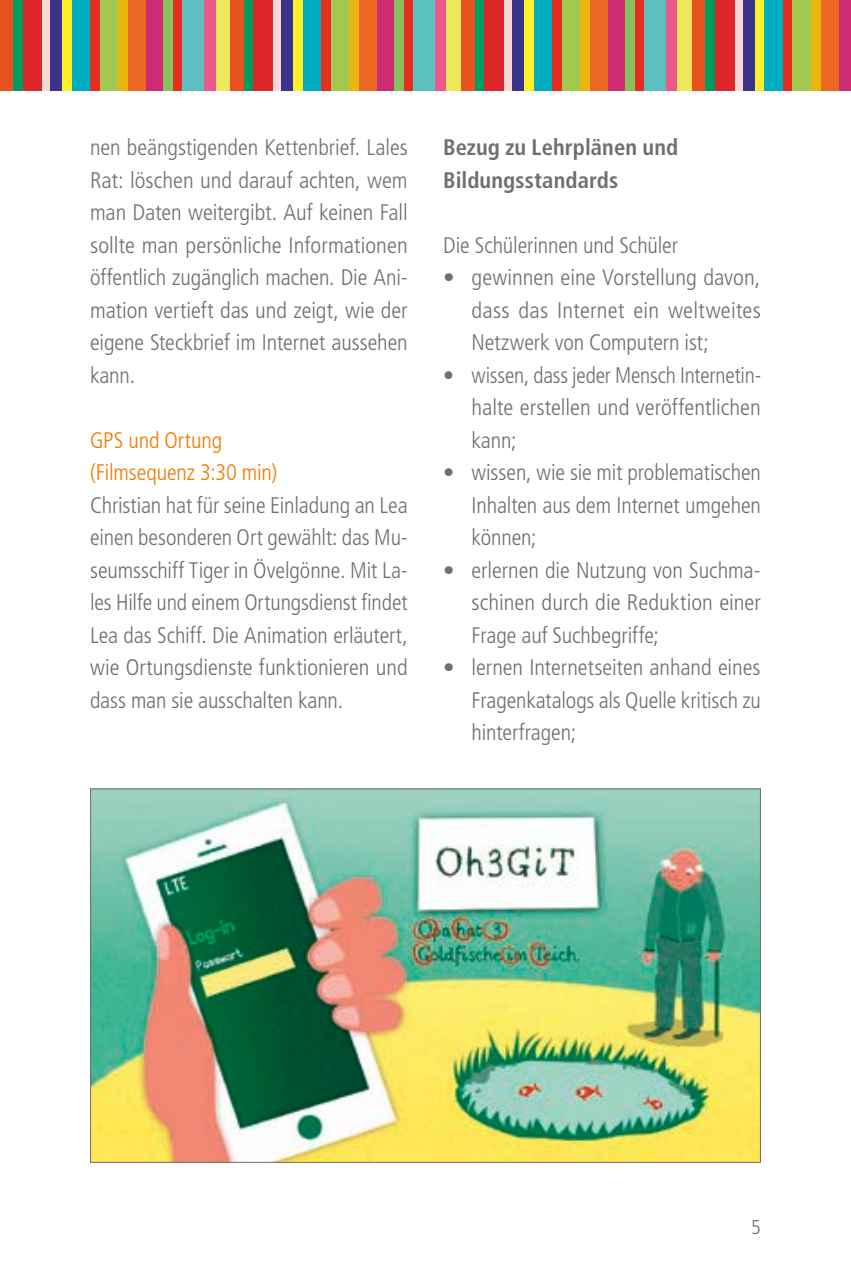
<style>
.page{position:relative;width:851px;height:1276px;background:#fff}
.page>*{position:absolute;margin:0;border:0;box-sizing:border-box;transform-origin:0 0}
.t1{font:300 condensed 22.5px/32.5px "Frutiger LT Std";letter-spacing:-.005em;color:#6f6f6e;text-align:justify}
.t2{font:700 condensed 22.5px/32.5px "Frutiger LT Std";letter-spacing:.005em;color:#6f6f6e}
.t3{font:300 condensed 22.5px/32.5px "Frutiger LT Std";letter-spacing:-.005em;color:#ef7b00}
.t4{font:300 condensed 20px "Frutiger LT Std";color:#6f6f6e}
</style>
<div class="page">
<div style="left:0;top:0;width:13px;height:90px;background:#e95120"></div>
<div style="left:13px;top:0;width:10px;height:90px;background:#009d61"></div>
<div style="left:23px;top:0;width:19px;height:90px;background:#dc2629"></div>
<div style="left:42px;top:0;width:9px;height:90px;background:#f9d9d8"></div>
<div style="left:51px;top:0;width:11px;height:90px;background:#39338a"></div>
<div style="left:62px;top:0;width:10px;height:90px;background:#ffee2a"></div>
<div style="left:72px;top:0;width:18px;height:90px;background:#00aec2"></div>
<div style="left:90px;top:0;width:10px;height:90px;background:#e52e1f"></div>
<div style="left:100px;top:0;width:18px;height:90px;background:#a3c850"></div>
<div style="left:118px;top:0;width:10px;height:90px;background:#ebb510"></div>
<div style="left:128px;top:0;width:18px;height:90px;background:#ed6825"></div>
<div style="left:146px;top:0;width:17px;height:90px;background:#cd2c70"></div>
<div style="left:163px;top:0;width:10px;height:90px;background:#88c05b"></div>
<div style="left:173px;top:0;width:10px;height:90px;background:#e52e1f"></div>
<div style="left:183px;top:0;width:21px;height:90px;background:#5dbfbf"></div>
<div style="left:204px;top:0;width:11px;height:90px;background:#eb598c"></div>
<div style="left:215px;top:0;width:15px;height:90px;background:#efe75a"></div>
<div style="left:230px;top:0;width:14px;height:90px;background:#e95120"></div>
<div style="left:244px;top:0;width:9px;height:90px;background:#009d61"></div>
<div style="left:253px;top:0;width:20px;height:90px;background:#dc2629"></div>
<div style="left:273px;top:0;width:8px;height:90px;background:#f9d9d8"></div>
<div style="left:281px;top:0;width:12px;height:90px;background:#39338a"></div>
<div style="left:293px;top:0;width:10px;height:90px;background:#ffee2a"></div>
<div style="left:303px;top:0;width:18px;height:90px;background:#00aec2"></div>
<div style="left:321px;top:0;width:10px;height:90px;background:#e52e1f"></div>
<div style="left:331px;top:0;width:18px;height:90px;background:#a3c850"></div>
<div style="left:349px;top:0;width:10px;height:90px;background:#ebb510"></div>
<div style="left:359px;top:0;width:18px;height:90px;background:#ed6825"></div>
<div style="left:377px;top:0;width:16px;height:90px;background:#cd2c70"></div>
<div style="left:393px;top:0;width:10px;height:90px;background:#88c05b"></div>
<div style="left:403px;top:0;width:10px;height:90px;background:#e52e1f"></div>
<div style="left:413px;top:0;width:22px;height:90px;background:#5dbfbf"></div>
<div style="left:435px;top:0;width:11px;height:90px;background:#eb598c"></div>
<div style="left:446px;top:0;width:15px;height:90px;background:#efe75a"></div>
<div style="left:461px;top:0;width:13px;height:90px;background:#e95120"></div>
<div style="left:474px;top:0;width:10px;height:90px;background:#009d61"></div>
<div style="left:484px;top:0;width:20px;height:90px;background:#dc2629"></div>
<div style="left:504px;top:0;width:8px;height:90px;background:#f9d9d8"></div>
<div style="left:512px;top:0;width:12px;height:90px;background:#39338a"></div>
<div style="left:524px;top:0;width:10px;height:90px;background:#ffee2a"></div>
<div style="left:534px;top:0;width:18px;height:90px;background:#00aec2"></div>
<div style="left:552px;top:0;width:10px;height:90px;background:#e52e1f"></div>
<div style="left:562px;top:0;width:18px;height:90px;background:#a3c850"></div>
<div style="left:580px;top:0;width:10px;height:90px;background:#ebb510"></div>
<div style="left:590px;top:0;width:18px;height:90px;background:#ed6825"></div>
<div style="left:608px;top:0;width:16px;height:90px;background:#cd2c70"></div>
<div style="left:624px;top:0;width:10px;height:90px;background:#88c05b"></div>
<div style="left:634px;top:0;width:10px;height:90px;background:#e52e1f"></div>
<div style="left:644px;top:0;width:21px;height:90px;background:#5dbfbf"></div>
<div style="left:665px;top:0;width:12px;height:90px;background:#eb598c"></div>
<div style="left:677px;top:0;width:15px;height:90px;background:#efe75a"></div>
<div style="left:692px;top:0;width:13px;height:90px;background:#e95120"></div>
<div style="left:705px;top:0;width:10px;height:90px;background:#009d61"></div>
<div style="left:715px;top:0;width:20px;height:90px;background:#dc2629"></div>
<div style="left:735px;top:0;width:8px;height:90px;background:#f9d9d8"></div>
<div style="left:743px;top:0;width:11px;height:90px;background:#39338a"></div>
<div style="left:754px;top:0;width:10px;height:90px;background:#ffee2a"></div>
<div style="left:764px;top:0;width:18px;height:90px;background:#00aec2"></div>
<div style="left:782px;top:0;width:10px;height:90px;background:#e52e1f"></div>
<div style="left:792px;top:0;width:18px;height:90px;background:#a3c850"></div>
<div style="left:810px;top:0;width:10px;height:90px;background:#ebb510"></div>
<div style="left:820px;top:0;width:18px;height:90px;background:#ed6825"></div>
<div style="left:838px;top:0;width:12px;height:90px;background:#cd2c70"></div>
<img style="left:92px;top:790px;width:666px;height:370px">
<p class="t1" style="left:90px;top:131px;width:319px">nen beängstigenden Kettenbrief. Lales Rat: löschen und darauf achten, wem man Daten weitergibt. Auf keinen Fall sollte man persönliche Informationen öffentlich zugänglich machen. Die Ani&shy;mation vertieft das und zeigt, wie der eigene Steckbrief im Internet aussehen kann.</p>
<p class="t3" style="left:90px;top:424px;width:189px">GPS und Ortung (Filmsequenz 3:30 min)</p>
<p class="t1" style="left:90px;top:489px;width:319px">Christian hat für seine Einladung an Lea einen besonderen Ort gewählt: das Mu&shy;seumsschiff Tiger in Övelgönne. Mit La&shy;les Hilfe und einem Ortungsdienst findet Lea das Schiff. Die Animation erläutert, wie Ortungsdienste funktionieren und dass man sie ausschalten kann.</p>
<p class="t2" style="left:443px;top:131px;width:236px">Bezug zu Lehrplänen und<br>Bildungsstandards</p>
<p class="t1" style="left:443px;top:229px;width:236px">Die Schülerinnen und Schüler</p>
<p class="t1" style="left:471px;top:261px;width:291px;text-indent:-28px">• gewinnen eine Vorstellung davon, dass das Internet ein weltweites Netzwerk von Computern ist;</p>
<p class="t1" style="left:471px;top:359px;width:291px;text-indent:-28px">• wissen, dass jeder Mensch Internetin&shy;halte erstellen und veröffentlichen kann;</p>
<p class="t1" style="left:471px;top:456px;width:291px;text-indent:-28px">• wissen, wie sie mit problematischen Inhalten aus dem Internet umgehen können;</p>
<p class="t1" style="left:471px;top:554px;width:291px;text-indent:-28px">• erlernen die Nutzung von Suchma&shy;schinen durch die Reduktion einer Frage auf Suchbegriffe;</p>
<p class="t1" style="left:471px;top:651px;width:291px;text-indent:-28px">• lernen Internetseiten anhand eines Fragenkatalogs als Quelle kritisch zu hinterfragen;</p>
<p class="t4" style="left:751px;top:1216px;width:11px">5</p>
</div>
